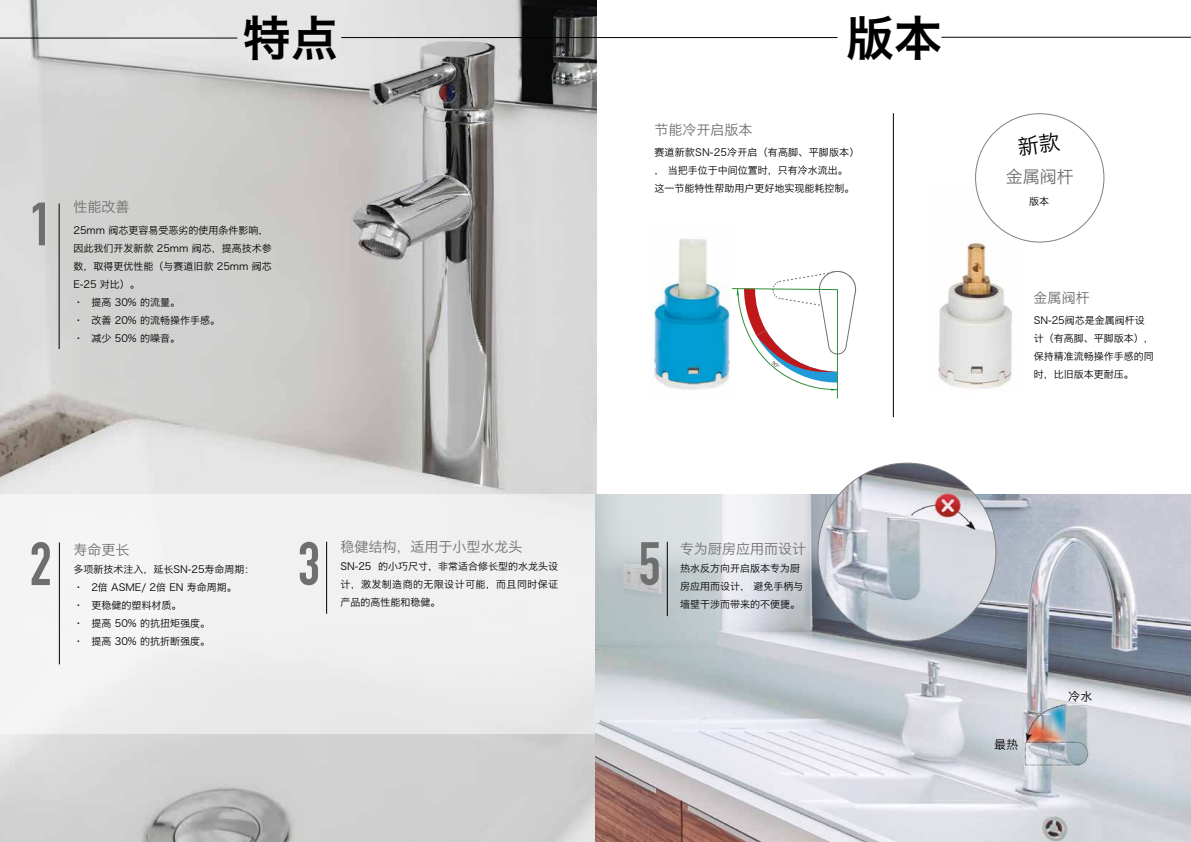
<style>
.page{position:relative;width:1191px;height:842px;background:#fff}
.page>*{position:absolute;margin:0;border:0;box-sizing:border-box;transform-origin:0 0}
.t1{font:700 60px "DIN Condensed";color:#706f6f}
.t2{font:48px "Hiragino Sans GB W6";color:#000}
.t3{font:17px "Hiragino Sans GB W3";color:#706f6f}
.t4{font:14px "Hiragino Sans GB W3";color:#706f6f}
.t5{font:12px "Hiragino Sans GB W3";color:#000}
.t6{font:10px/18px "Hiragino Sans GB W3";color:#000}
</style>
<div class="page">
<img style="left:938px;top:186px;width:80px;height:203px">
<img style="left:0;top:0;width:596px;height:842px">
<div style="left:0;top:494px;width:595px;height:239px;background:#f1f1f1"></div>
<hr style="left:59px;top:203px;width:1px;height:146px;background:#000">
<hr style="left:326px;top:542px;width:1px;height:72px;background:#000">
<hr style="left:59px;top:542px;width:1px;height:122px;background:#000">
<hr style="left:341px;top:37px;width:496px;height:1px;background:#000">
<hr style="left:0;top:38px;width:237px;height:1px;background:#000">
<hr style="left:941px;top:37px;width:250px;height:1px;background:#000">
<img style="left:595px;top:494px;width:596px;height:348px">
<svg style="left:591px;top:421px;width:318px;height:152px"></svg>
<img style="left:818px;top:463px;width:178px;height:178px;border-radius:89px">
<hr style="left:667px;top:542px;width:1px;height:74px;background:#000">
<hr style="left:893px;top:113px;width:1px;height:304px;background:#000">
<div style="left:975px;top:114px;width:129px;height:128px;background:#fff;border-radius:50%"></div>
<img style="left:649px;top:238px;width:81px;height:152px">
<hr style="left:837px;top:289px;width:1px;height:110px;background:#338c36">
<svg style="left:732px;top:271px;width:125px;height:120px"></svg>
<h1 class="t1" style="left:30px;top:189px;width:24px">1</h1>
<h2 class="t2" style="left:243px;top:6px;width:98px">特点</h2>
<h2 class="t2" style="left:846px;top:6px;width:97px">版本</h2>
<h3 class="t4" style="left:73px;top:198px;width:57px">性能改善</h3>
<p class="t6" style="left:73px;top:221px;width:200px">25mm 阀芯更容易受恶劣的使用条件影响，因此我们开发新款 25mm 阀芯，提高技术参数，取得更优性能（与赛道旧款 25mm 阀芯<br>E-25 对比）。</p>
<p class="t6" style="left:73px;top:293px;width:108px">• 提高 30% 的流量。</p>
<p class="t6" style="left:73px;top:311px;width:148px">• 改善 20% 的流畅操作手感。</p>
<p class="t6" style="left:73px;top:329px;width:108px">• 减少 50% 的噪音。</p>
<h3 class="t4" style="left:654px;top:121px;width:99px">节能冷开启版本</h3>
<p class="t6" style="left:654px;top:144px;width:206px">赛道新款SN-25冷开启（有高脚、平脚版本）， 当把手位于中间位置时，只有冷水流出。这一节能特性帮助用户更好地实现能耗控制。</p>
<h3 class="t3" style="left:1005px;top:166px;width:70px">金属阀杆</h3>
<p class="t6" style="left:1029px;top:192px;width:21px">版本</p>
<h3 class="t4" style="left:1033px;top:289px;width:57px">金属阀杆</h3>
<p class="t6" style="left:1033px;top:311px;width:121px">SN-25阀芯是金属阀杆设计（有高脚、平脚版本），保持精准流畅操作手感的同时，比旧版本更耐压。</p>
<h3 class="t4" style="left:340px;top:538px;width:183px">稳健结构，适用于小型水龙头</h3>
<p class="t6" style="left:340px;top:557px;width:219px;text-align:justify">SN-25 的小巧尺寸，非常适合修长型的水龙头设计，激发制造商的无限设计可能，而且同时保证产品的高性能和稳健。</p>
<h1 class="t1" style="left:30px;top:529px;width:24px">2</h1>
<h1 class="t1" style="left:298px;top:529px;width:24px">3</h1>
<h3 class="t4" style="left:680px;top:540px;width:127px">专为厨房应用而设计</h3>
<h1 class="t1" style="left:638px;top:529px;width:24px">5</h1>
<h3 class="t4" style="left:73px;top:541px;width:57px">寿命更长</h3>
<p class="t6" style="left:73px;top:560px;width:183px">多项新技术注入，延长SN-25寿命周期：</p>
<p class="t6" style="left:73px;top:578px;width:165px">• 2倍 ASME/ 2倍 EN 寿命周期。</p>
<p class="t6" style="left:73px;top:596px;width:109px">• 更稳健的塑料材质。</p>
<p class="t6" style="left:73px;top:614px;width:138px">• 提高 50% 的抗扭矩强度。</p>
<p class="t6" style="left:73px;top:632px;width:138px">• 提高 30% 的抗折断强度。</p>
<p class="t6" style="left:680px;top:559px;width:125px">热水反方向开启版本专为厨房应用而设计， 避免手柄与墙壁干涉而带来的不便捷。</p>
<p class="t5" style="left:994px;top:737px;width:25px">最热</p>
<p class="t5" style="left:1068px;top:689px;width:25px">冷水</p>
</div>
